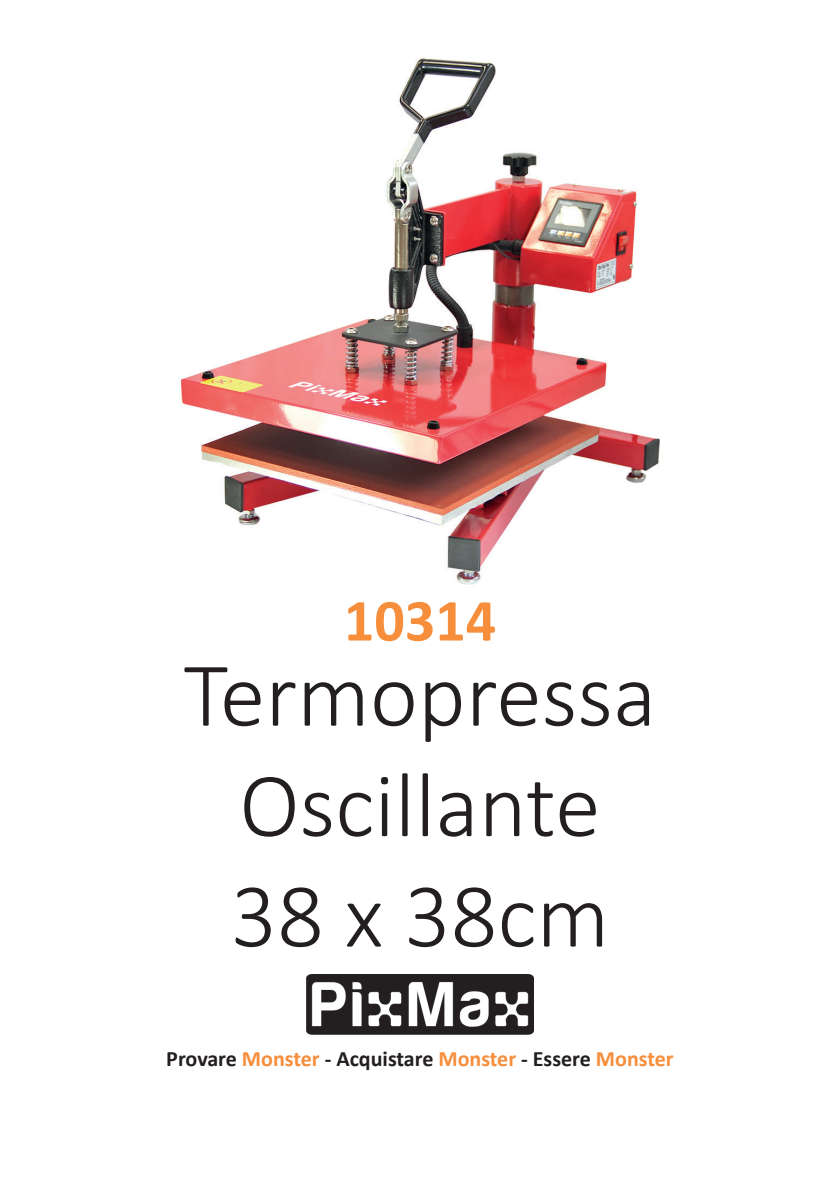
<style>
.page{position:relative;width:840px;height:1191px;background:#fff}
.page>*{position:absolute;margin:0;border:0;box-sizing:border-box;transform-origin:0 0}
.t1{font:300 92px/110.4px "Calibri";color:#231f20;text-align:center}
.t2{font:700 60px "Calibri";color:#f68e3b}
.t3{font:700 22px "Calibri";color:#231f20}
.s1{color:#f68e3b}
</style>
<div class="page">
<img style="left:306px;top:974px;width:227px;height:61px">
<img style="left:180px;top:58px;width:480px;height:527px">
<h2 class="t2" style="left:344px;top:582px;width:154px">10314</h2>
<h1 class="t1" style="left:183px;top:639px;width:474px">Termopressa<br>Oscillante<br>38 x 38cm</h1>
<p class="t3" style="left:166px;top:1044px;width:508px">Provare <span class="s1">Monster</span> - Acquistare <span class="s1">Monster</span> - Essere <span class="s1">Monster</span></p>
</div>
